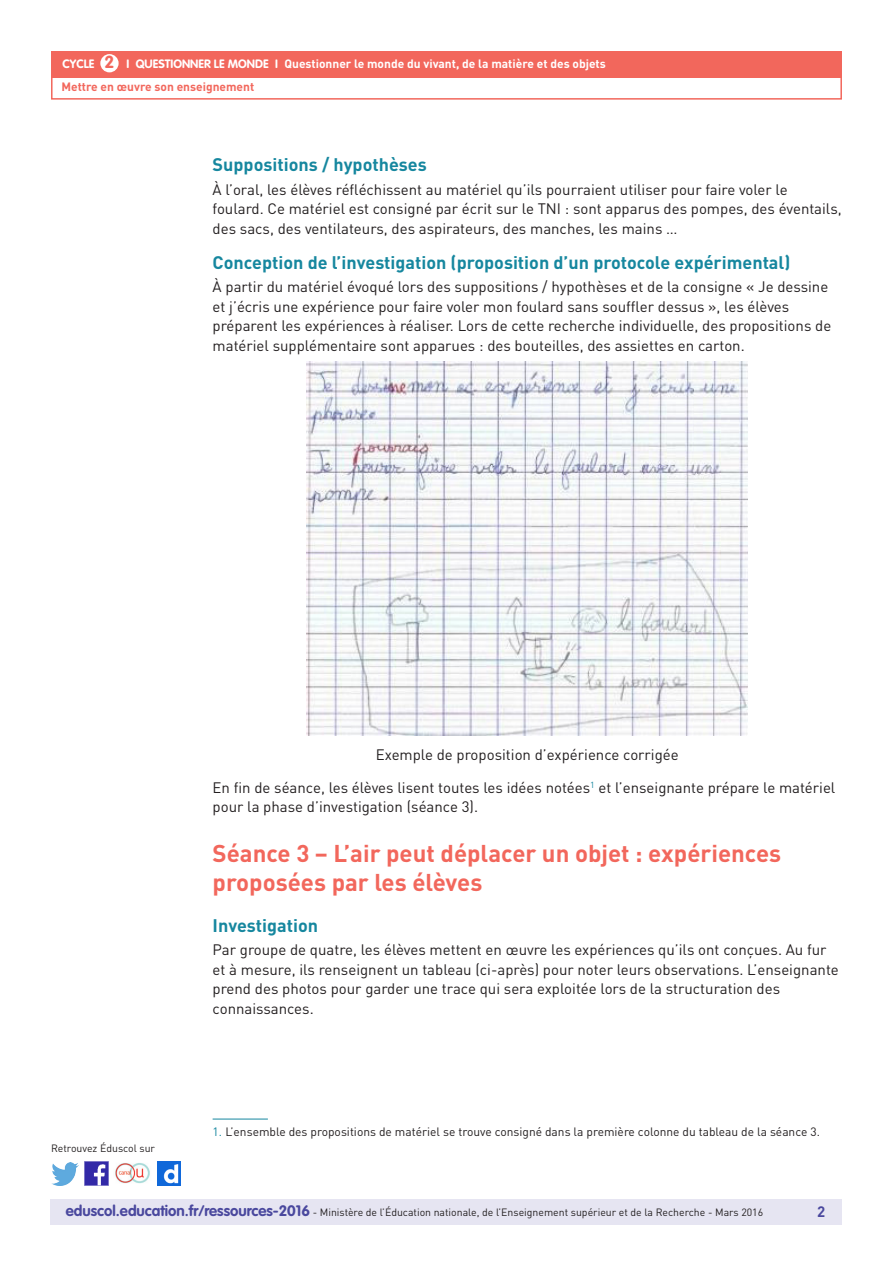
<style>
.page{position:relative;width:893px;height:1263px;background:#fff}
.page>*{position:absolute;margin:0;border:0;box-sizing:border-box;transform-origin:0 0}
._03_Titre_de_niveau{font:700 24px/28.8px "DIN Pro";color:#f2675c}
._04_Titre_de_niveau{font:700 18px "DIN Pro";color:#16879f}
.t1{font:700 17.25px "VAG Rounded Std";color:#f2675c}
._06_Texte_courant{font:15px/19.5px "DIN Pro";color:#231f20}
.t2{font:700 15px "DIN Pro";color:#4a489e}
._13_Note_bas_de_page{font:12px "DIN Pro";color:#231f20}
.t3{font:700 12px "DIN Pro";color:#fff}
.t4{font:700 12px "DIN Pro";color:#f2675c}
.t5{font:700 12px "VAG Rounded Std";color:#fff}
.t6{font:10.5px "DIN Pro";color:#231f20}
.s1{color:#16879f}
.s2{font-family:"VAG Rounded Std";font-weight:700;font-size:15px;color:#4a489e}
</style>
<div class="page">
<div style="left:50px;top:1199px;width:791px;height:26px;background:#e6e5f2"></div>
<div style="left:51px;top:51px;width:791px;height:27px;background:#f2675c"></div>
<div style="left:100px;top:54px;width:19px;height:18px;background:#fff;border-radius:50%"></div>
<div style="left:51px;top:75px;width:791px;height:25px;border:2px solid #f2675c"></div>
<img style="left:85px;top:1162px;width:23px;height:23px">
<img style="left:51px;top:1163px;width:28px;height:22px">
<img style="left:158px;top:1162px;width:22px;height:23px">
<img style="left:115px;top:1163px;width:35px;height:21px">
<hr style="left:213px;top:1119px;width:55px;height:1px;background:#16879f">
<img style="left:307px;top:361px;width:441px;height:374px">
<p class="t1" style="left:105px;top:52px;width:11px">2</p>
<p class="t3" style="left:284px;top:56px;width:323px">Questionner le monde du vivant, de la matière et des objets</p>
<p class="t4" style="left:61px;top:79px;width:194px">Mettre en œuvre son enseignement</p>
<p class="t5" style="left:63px;top:57px;width:33px">CYCLE</p>
<p class="t5" style="left:127px;top:57px;width:153px">I QUESTIONNER LE MONDE I</p>
<p class="_04_Titre_de_niveau" style="left:213px;top:153px;width:216px">Suppositions / hypothèses</p>
<p class="_06_Texte_courant" style="left:213px;top:179px;width:631px">À l’oral, les élèves réfléchissent au matériel qu’ils pourraient utiliser pour faire voler le foulard. Ce matériel est consigné par écrit sur le TNI : sont apparus des pompes, des éventails, des sacs, des ventilateurs, des aspirateurs, des manches, les mains …</p>
<p class="_04_Titre_de_niveau" style="left:213px;top:250px;width:579px">Conception de l’investigation (proposition d’un protocole expérimental)</p>
<p class="_06_Texte_courant" style="left:213px;top:277px;width:620px">À partir du matériel évoqué lors des suppositions / hypothèses et de la consigne « Je dessine et j’écris une expérience pour faire voler mon foulard sans souffler dessus », les élèves préparent les expériences à réaliser. Lors de cette recherche individuelle, des propositions de matériel supplémentaire sont apparues : des bouteilles, des assiettes en carton.</p>
<p class="_06_Texte_courant" style="left:376px;top:745px;width:304px">Exemple de proposition d’expérience corrigée</p>
<p class="_06_Texte_courant" style="left:213px;top:777px;width:624px">En fin de séance, les élèves lisent toutes les idées notées<sup>1</sup> et l’enseignante prépare le matériel pour la phase d’investigation (séance 3).</p>
<p class="_03_Titre_de_niveau" style="left:213px;top:838px;width:570px">Séance 3 – L’air peut déplacer un objet : expériences proposées par les élèves</p>
<p class="_04_Titre_de_niveau" style="left:213px;top:913px;width:107px">Investigation</p>
<p class="_06_Texte_courant" style="left:213px;top:940px;width:628px">Par groupe de quatre, les élèves mettent en œuvre les expériences qu’ils ont conçues. Au fur et à mesure, ils renseignent un tableau (ci-après) pour noter leurs observations. L’enseignante prend des photos pour garder une trace qui sera exploitée lors de la structuration des connaissances.</p>
<p class="t6" style="left:51px;top:1141px;width:106px">Retrouvez Éduscol sur</p>
<p class="_13_Note_bas_de_page" style="left:213px;top:1124px;width:609px"><span class="s1">1.</span> L’ensemble des propositions de matériel se trouve consigné dans la première colonne du tableau de la séance 3.</p>
<p class="t6" style="left:66px;top:1205px;width:699px"><span class="s2">eduscol.education.fr/ressources-2016</span> - Ministère de l’Éducation nationale, de l’Enseignement supérieur et de la Recherche - Mars 2016</p>
<p class="t2" style="left:817px;top:1201px;width:10px">2</p>
</div>
